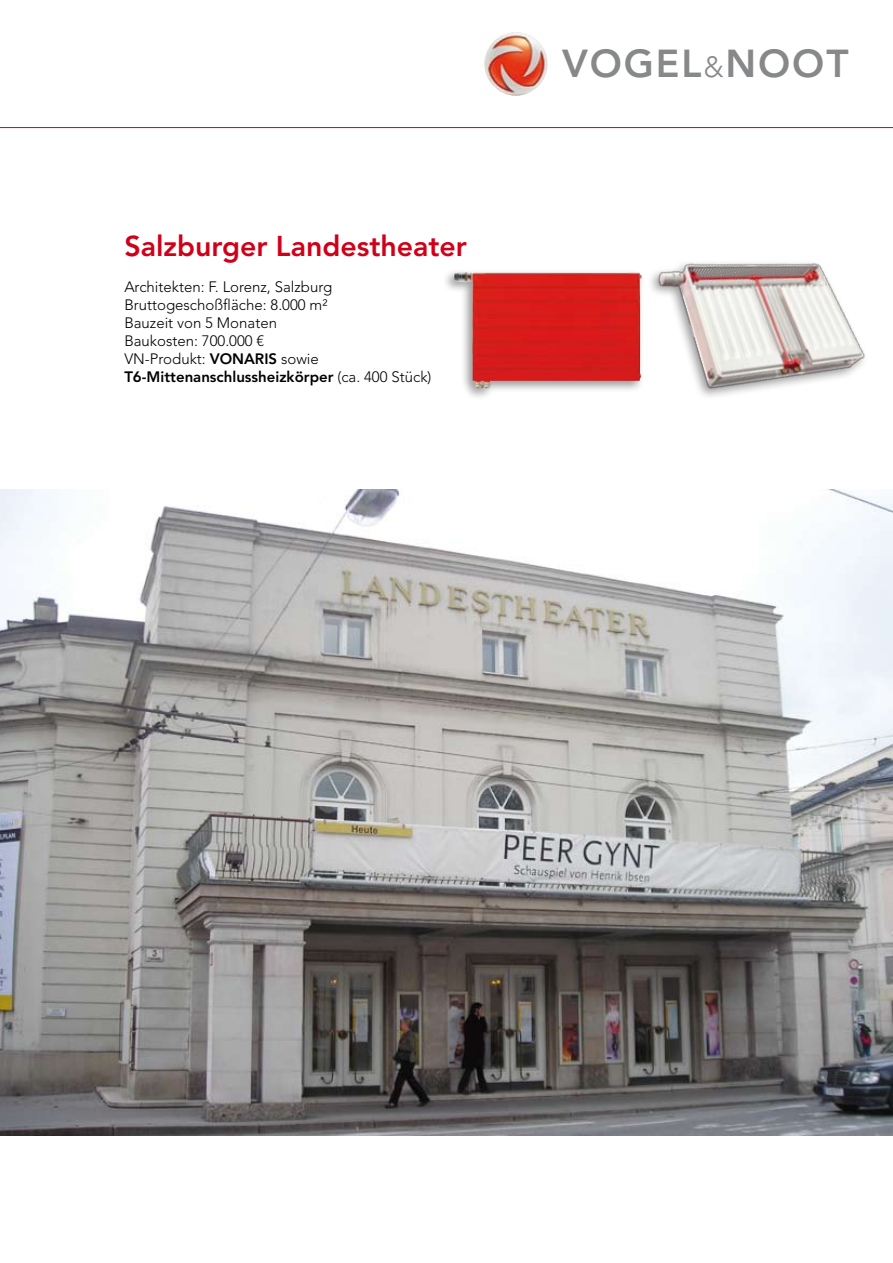
<style>
.page{position:relative;width:893px;height:1263px;background:#fff}
.page>*{position:absolute;margin:0;border:0;box-sizing:border-box;transform-origin:0 0}
.t1{font:800 38.7px "Avenir";letter-spacing:.05em;color:#87888a}
.t2{font:800 28.5px "Avenir LTCE";color:#d10019}
.t3{font:300 15px/18px "Avenir LTCE";color:#000}
.s1{font-weight:800}
.s2{font-weight:300;font-size:28.95px}
</style>
<div class="page">
<hr style="left:0;top:127px;width:893px;height:1px;background:#d10019">
<img style="left:484px;top:32px;width:64px;height:64px;border-radius:32px">
<img style="left:668px;top:263px;width:197px;height:134px">
<img style="left:0;top:489px;width:893px;height:646px">
<img style="left:454px;top:272px;width:188px;height:117px">
<h2 class="t2" style="left:124px;top:229px;width:344px">Salzburger Landestheater</h2>
<p class="t3" style="left:124px;top:278px;width:309px">Architekten: F. Lorenz, Salzburg<br>Bruttogeschoßfläche: 8.000 m²<br>Bauzeit von 5 Monaten<br>Baukosten: 700.000 €<br>VN-Produkt: <span class="s1">Vonaris</span> sowie<br><span class="s1">T6-Mittenanschlussheizkörper</span> (ca. 400 Stück)</p>
<h1 class="t1" style="left:562px;top:40px;width:288px">VOGEL<span class="s2">&amp;</span>NOOT</h1>
</div>
